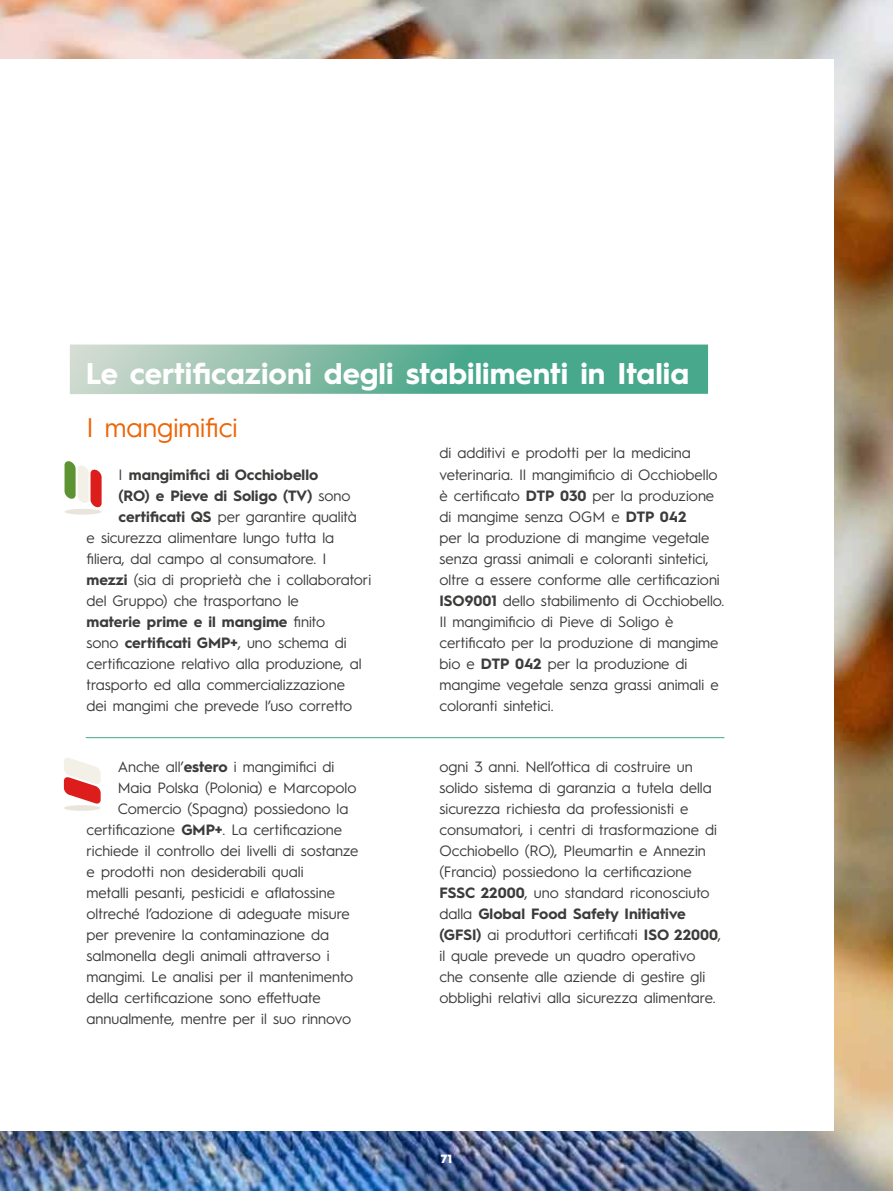
<style>
.page{position:relative;width:893px;height:1191px;background:#fff}
.page>*{position:absolute;margin:0;border:0;box-sizing:border-box;transform-origin:0 0}
.t1{font:700 30px "Hurme Geometric Sans 1";color:#fff}
.t2{font:27px "Hurme Geometric Sans 1";color:#ec6608}
.t3{font:15px/21px "Hurme Geometric Sans 1";color:#3c3c3b}
.t4{font:700 15px "Hurme Geometric Sans 1";color:#3c3c3b}
.t5{font:900 12px "Hurme Geometric Sans 1";color:#fff}
.s1{font-weight:400}
.s2{font-weight:700}
</style>
<div class="page">
<img style="left:0;top:0;width:893px;height:1191px">
<div style="left:0;top:60px;width:833px;height:1071px;background:#fff"></div>
<svg style="left:70px;top:344px;width:638px;height:50px;background:#75b7a1"></svg>
<svg style="left:65px;top:461px;width:37px;height:47px"></svg>
<div style="left:65px;top:509px;width:37px;height:5px;background:#eae5dc;border-radius:50%"></div>
<hr style="left:86px;top:737px;width:638px;height:1px;background:#46a88c">
<div style="left:64px;top:805px;width:37px;height:6px;background:#eae5dc;border-radius:50%"></div>
<svg style="left:64px;top:758px;width:37px;height:46px"></svg>
<h1 class="t1" style="left:86px;top:352px;width:605px">Le certificazioni degli stabilimenti in Italia</h1>
<h2 class="t2" style="left:87px;top:409px;width:152px">I mangimifici</h2>
<p class="t4" style="left:119px;top:464px;width:201px"><span class="s1">I</span> mangimifici di Occhiobello</p>
<p class="t4" style="left:119px;top:485px;width:233px">(RO) e Pieve di Soligo (TV) <span class="s1">sono</span></p>
<p class="t3" style="left:119px;top:505px;width:240px"><span class="s2">certificati QS</span> per garantire qualità</p>
<p class="t3" style="left:87px;top:526px;width:249px">e sicurezza alimentare lungo tutta la</p>
<p class="t3" style="left:87px;top:547px;width:242px">filiera, dal campo al consumatore. I</p>
<p class="t3" style="left:87px;top:568px;width:286px"><span class="s2">mezzi</span> (sia di proprietà che i collaboratori</p>
<p class="t3" style="left:87px;top:589px;width:214px">del Gruppo) che trasportano le</p>
<p class="t4" style="left:87px;top:611px;width:240px">materie prime e il mangime <span class="s1">finito</span></p>
<p class="t3" style="left:87px;top:631px;width:262px">sono <span class="s2">certificati GMP+</span>, uno schema di</p>
<p class="t3" style="left:87px;top:652px;width:277px">certificazione relativo alla produzione, al</p>
<p class="t3" style="left:87px;top:673px;width:260px">trasporto ed alla commercializzazione</p>
<p class="t3" style="left:87px;top:694px;width:267px">dei mangimi che prevede l’uso corretto</p>
<p class="t3" style="left:439px;top:442px;width:286px">di additivi e prodotti per la medicina veterinaria. Il mangimificio di Occhiobello è certificato <span class="s2">DTP 030</span> per la produzione di mangime senza OGM e <span class="s2">DTP 042<br></span>per la produzione di mangime vegetale senza grassi animali e coloranti sintetici, oltre a essere conforme alle certificazioni <span class="s2">ISO9001</span> dello stabilimento di Occhiobello.<br>Il mangimificio di Pieve di Soligo è certificato per la produzione di mangime bio e <span class="s2">DTP 042</span> per la produzione di mangime vegetale senza grassi animali e coloranti sintetici.</p>
<p class="t3" style="left:118px;top:755px;width:218px">Anche all’<span class="s2">estero</span> i mangimifici di</p>
<p class="t3" style="left:118px;top:776px;width:240px">Maia Polska (Polonia) e Marcopolo</p>
<p class="t3" style="left:118px;top:797px;width:232px">Comercio (Spagna) possiedono la</p>
<p class="t3" style="left:87px;top:818px;width:257px">certificazione <span class="s2">GMP+</span>. La certificazione</p>
<p class="t3" style="left:87px;top:839px;width:273px">richiede il controllo dei livelli di sostanze</p>
<p class="t3" style="left:87px;top:860px;width:218px">e prodotti non desiderabili quali</p>
<p class="t3" style="left:87px;top:881px;width:250px">metalli pesanti, pesticidi e aflatossine</p>
<p class="t3" style="left:87px;top:902px;width:265px">oltreché l’adozione di adeguate misure</p>
<p class="t3" style="left:87px;top:923px;width:244px">per prevenire la contaminazione da</p>
<p class="t3" style="left:87px;top:944px;width:245px">salmonella degli animali attraverso i</p>
<p class="t3" style="left:87px;top:965px;width:268px">mangimi. Le analisi per il mantenimento</p>
<p class="t3" style="left:87px;top:986px;width:236px">della certificazione sono effettuate</p>
<p class="t3" style="left:87px;top:1007px;width:266px">annualmente, mentre per il suo rinnovo</p>
<p class="t3" style="left:439px;top:755px;width:283px">ogni 3 anni. Nell’ottica di costruire un solido sistema di garanzia a tutela della sicurezza richiesta da professionisti e consumatori, i centri di trasformazione di Occhiobello (RO), Pleumartin e Annezin (Francia) possiedono la certificazione <span class="s2">FSSC 22000</span>, uno standard riconosciuto dalla <span class="s2">Global Food Safety Initiative (GFSI)</span> ai produttori certificati <span class="s2">ISO 22000</span>, il quale prevede un quadro operativo che consente alle aziende di gestire gli obblighi relativi alla sicurezza alimentare.</p>
<p class="t5" style="left:441px;top:1150px;width:13px">71</p>
</div>
